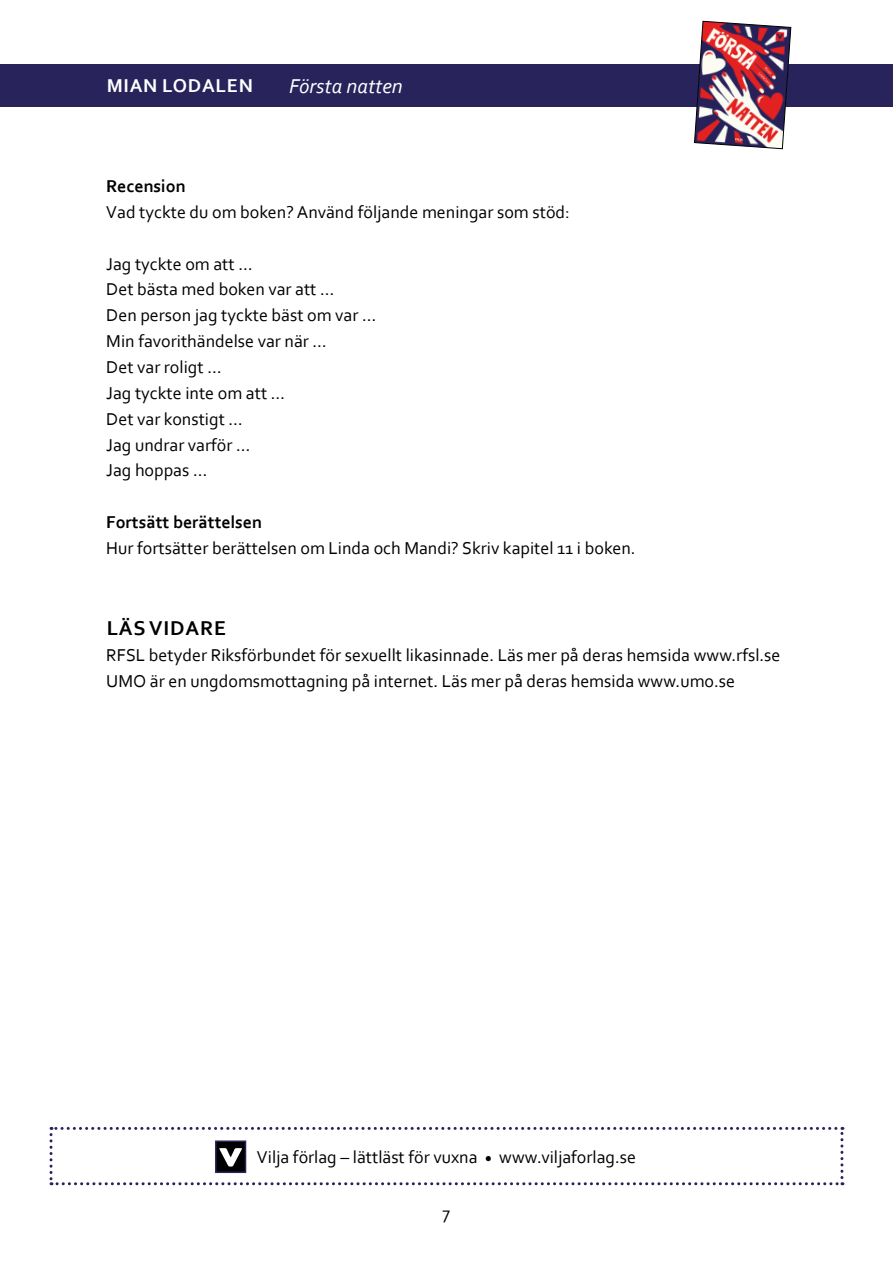
<style>
.page{position:relative;width:893px;height:1263px;background:#fff}
.page>*{position:absolute;margin:0;border:0;box-sizing:border-box;transform-origin:0 0}
.t1{font:italic 21px "Corbel";color:#fff}
.t2{font:700 21px "Corbel";letter-spacing:.04em;color:#000}
.t3{font:700 19.5px "Corbel";letter-spacing:.04em;color:#fff}
.t4{font:18px/25.8px "Corbel";color:#000}
.t5{font:700 18px "Corbel";color:#000}
</style>
<div class="page">
<div style="left:0;top:64px;width:893px;height:42px;background:#29235c"></div>
<svg style="left:50px;top:1127px;width:793px;height:58px"></svg>
<div style="left:215px;top:1140px;width:31px;height:33px;border:2px solid #29235c"></div>
<svg style="left:694px;top:21px;width:97px;height:128px"></svg>
<p class="t3" style="left:107px;top:74px;width:148px">MIAN LODALEN</p>
<p class="t1" style="left:289px;top:73px;width:115px">Första natten</p>
<p class="t5" style="left:106px;top:175px;width:81px">Recension</p>
<p class="t4" style="left:106px;top:198px;width:465px">Vad tyckte du om boken? Använd följande meningar som stöd:</p>
<p class="t4" style="left:106px;top:250px;width:271px">Jag tyckte om att …<br>Det bästa med boken var att …<br>Den person jag tyckte bäst om var …<br>Min favorithändelse var när …<br>Det var roligt …<br>Jag tyckte inte om att …<br>Det var konstigt …<br>Jag undrar varför …<br>Jag hoppas …</p>
<p class="t5" style="left:106px;top:511px;width:157px">Fortsätt berättelsen</p>
<p class="t4" style="left:106px;top:535px;width:531px">Hur fortsätter berättelsen om Linda och Mandi? Skriv kapitel 11 i boken.</p>
<p class="t2" style="left:107px;top:615px;width:121px">LÄS VIDARE</p>
<p class="t4" style="left:106px;top:642px;width:676px">RFSL betyder Riksförbundet för sexuellt likasinnade. Läs mer på deras hemsida www.rfsl.se<br>UMO är en ungdomsmottagning på internet. Läs mer på deras hemsida www.umo.se</p>
<p class="t4" style="left:257px;top:1143px;width:381px">Vilja förlag – lättläst för vuxna <sub>•</sub> www.viljaforlag.se</p>
<p class="t4" style="left:443px;top:1199px;width:9px">7</p>
</div>
